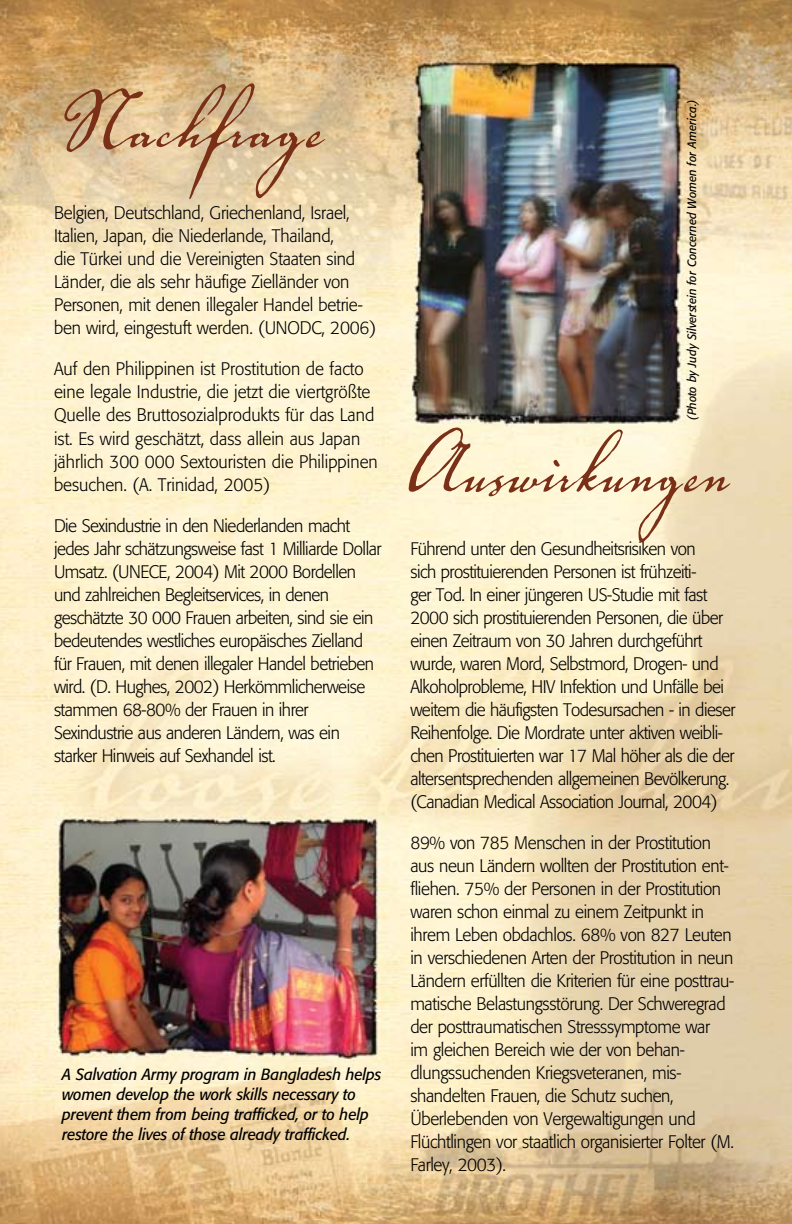
<style>
.page{position:relative;width:792px;height:1224px;background:#fff}
.page>*{position:absolute;margin:0;border:0;box-sizing:border-box;transform-origin:0 0}
.t1{font:120px "Voluta Script";color:#7a2f17;scale:.91 1}
.t2{font:120px "Voluta Script";color:#7a2f17}
.t3{font:300 18px/23px "Formata";letter-spacing:-.02em;color:#000;scale:.95 1}
.t4{font:300 18px/23px "Formata";color:#000;scale:.95 1}
.t5{font:italic 16px/20px "Formata";letter-spacing:-.01em;color:#000;scale:.95 1}
.t6{font:italic 12px "Formata";color:#000;scale:.95 1}
</style>
<div class="page">
<img style="left:0;top:0;width:792px;height:1224px">
<h1 class="t2" style="left:48px;top:35px;width:278px">Nachfrage</h1>
<p class="t3" style="left:54px;top:202px;width:341px">Belgien, Deutschland, Griechenland, Israel, Italien, Japan, die Niederlande, Thailand,<br>die Türkei und die Vereinigten Staaten sind Länder, die als sehr häufige Zielländer von Personen, mit denen illegaler Handel betrie&shy;ben wird, eingestuft werden. (UNODC, 2006)</p>
<p class="t4" style="left:54px;top:358px;width:342px">Auf den Philippinen ist Prostitution de facto eine legale Industrie, die jetzt die viertgrößte Quelle des Bruttosozialprodukts für das Land ist. Es wird geschätzt, dass allein aus Japan jährlich 300 000 Sextouristen die Philippinen besuchen. (A. Trinidad, 2005)</p>
<p class="t3" style="left:54px;top:514px;width:346px">Die Sexindustrie in den Niederlanden macht jedes Jahr schätzungsweise fast 1 Milliarde Dollar Umsatz. (UNECE, 2004) Mit 2000 Bordellen und zahlreichen Begleitservices, in denen geschätzte 30 000 Frauen arbeiten, sind sie ein bedeutendes westliches europäisches Zielland für Frauen, mit denen illegaler Handel betrieben wird. (D. Hughes, 2002) Herkömmlicherweise stammen 68-80% der Frauen in ihrer Sexindustrie aus anderen Ländern, was ein starker Hinweis auf Sexhandel ist.</p>
<p class="t5" style="left:62px;top:1065px;width:338px">A Salvation Army program in Bangladesh helps women develop the work skills necessary to prevent them from being trafficked, or to help restore the lives of those already trafficked.</p>
<p class="t6" style="left:685px;top:420px;width:340px;rotate:-90deg">(Photo by Judy Silverstein for Concerned Women for America.)</p>
<h1 class="t1" style="left:402px;top:379px;width:362px">Auswirkungen</h1>
<p class="t3" style="left:410px;top:537px;width:344px">Führend unter den Gesundheitsrisiken von<br>sich prostituierenden Personen ist frühzeiti-<br>ger Tod. In einer jüngeren US-Studie mit fast 2000 sich prostituierenden Personen, die über einen Zeitraum von 30 Jahren durchgeführt wurde, waren Mord, Selbstmord, Drogen- und Alkoholprobleme, HIV Infektion und Unfälle bei weitem die häufigsten Todesursachen - in dieser Reihenfolge. Die Mordrate unter aktiven weibli&shy;chen Prostituierten war 17 Mal höher als die der altersentsprechenden allgemeinen Bevölkerung. (Canadian Medical Association Journal, 2004)</p>
<p class="t3" style="left:410px;top:831px;width:342px">89% von 785 Menschen in der Prostitution aus neun Ländern wollten der Prostitution ent&shy;fliehen. 75% der Personen in der Prostitution waren schon einmal zu einem Zeitpunkt in ihrem Leben obdachlos. 68% von 827 Leuten in verschiedenen Arten der Prostitution in neun Ländern erfüllten die Kriterien für eine posttrau&shy;matische Belastungsstörung. Der Schweregrad der posttraumatischen Stresssymptome war<br>im gleichen Bereich wie der von behan&shy;dlungssuchenden Kriegsveteranen, mis&shy;shandelten Frauen, die Schutz suchen, Überlebenden von Vergewaltigungen und Flüchtlingen vor staatlich organisierter Folter (M.<br>Farley, 2003).</p>
</div>
